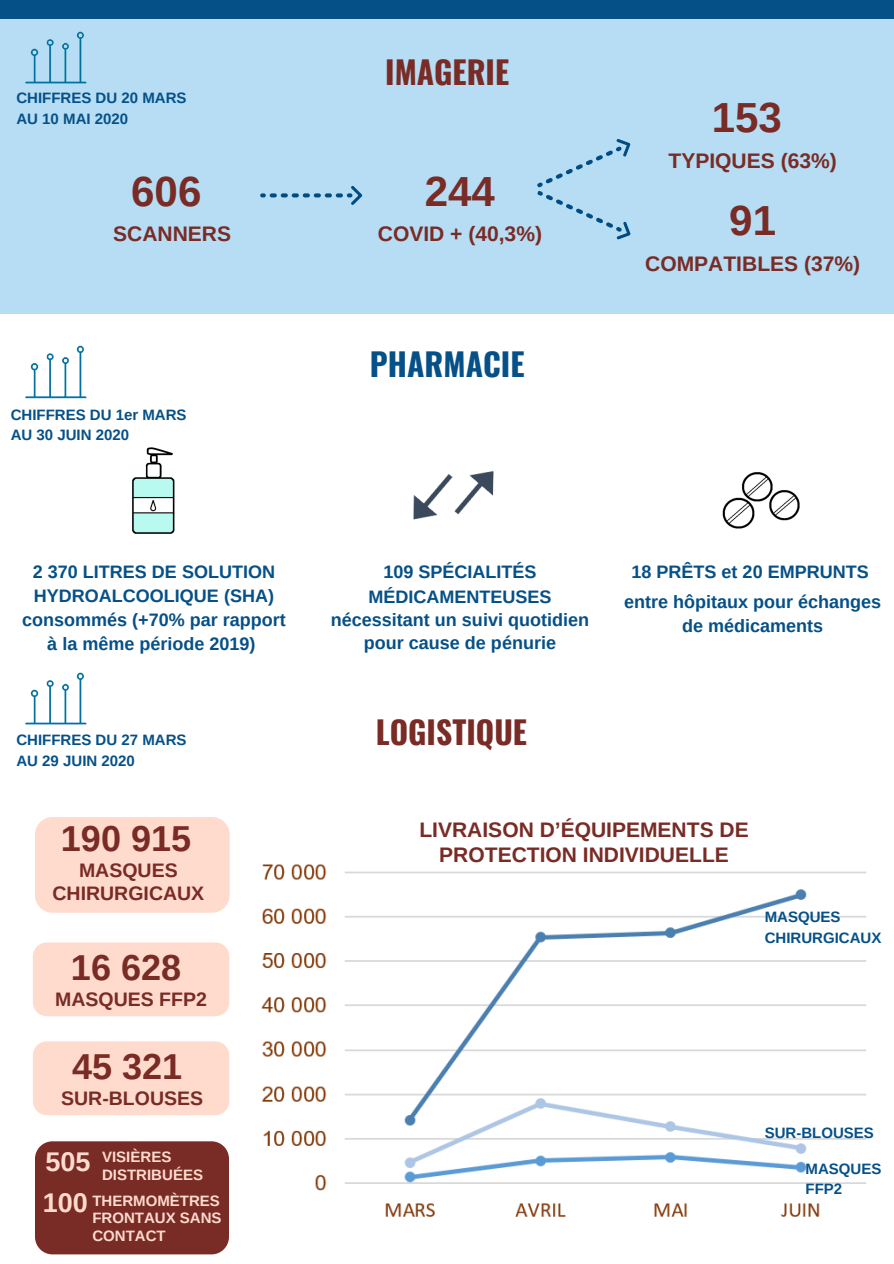
<style>
.page{position:relative;width:894px;height:1264px;background:#fff}
.page>*{position:absolute;margin:0;border:0;box-sizing:border-box;transform-origin:0 0}
.t1{font:700 42px "Arimo";color:#792b25}
.t2{font:700 36px "Arimo";color:#792b25}
.t3{font:700 31.5px "Oswald";color:#792b25}
.t4{font:700 31.5px "Oswald";color:#055087}
.t5{font:700 27px "Arimo";color:#ffdbce}
.t6{font:700 21px/25px "Arimo";color:#792b25;text-align:center}
.t7{font:700 19.5px/22.8px "Arimo";color:#792b25;text-align:center}
.t8{font:700 18px/23.4px "Arimo";color:#055087;text-align:center}
.t9{font:700 15px/20.9px "Arimo";color:#055087}
.t10{font:700 15px/17.4px "Arimo";color:#ffdbce}
</style>
<div class="page">
<img style="left:132px;top:447px;width:43px;height:87px">
<img style="left:722px;top:472px;width:78px;height:57px">
<div style="left:0;top:19px;width:893px;height:295px;background:#b6ddf4"></div>
<div style="left:0;top:0;width:893px;height:19px;background:#055087"></div>
<img style="left:25px;top:345px;width:62px;height:54px">
<img style="left:413px;top:471px;width:81px;height:49px">
<img style="left:25px;top:31px;width:62px;height:53px">
<svg style="left:260px;top:186px;width:102px;height:19px"></svg>
<svg style="left:537px;top:139px;width:94px;height:101px"></svg>
<img style="left:25px;top:672px;width:62px;height:53px">
<div style="left:35px;top:817px;width:194px;height:95px;background:#ffdbce;border-radius:17px"></div>
<img style="left:261px;top:864px;width:605px;height:353px">
<div style="left:33px;top:942px;width:196px;height:74px;background:#ffdbce;border-radius:14px"></div>
<div style="left:33px;top:1041px;width:196px;height:74px;background:#ffdbce;border-radius:14px"></div>
<div style="left:35px;top:1141px;width:194px;height:113px;background:#792b25;border-radius:17px"></div>
<p class="t9" style="left:16px;top:88px;width:171px">CHIFFRES DU 20 MARS<br>AU 10 MAI 2020</p>
<h1 class="t1" style="left:131px;top:168px;width:72px">606</h1>
<p class="t6" style="left:113px;top:221px;width:119px">SCANNERS</p>
<p class="t9" style="left:11px;top:404px;width:177px">CHIFFRES DU 1er MARS<br>AU 30 JUIN 2020</p>
<h3 class="t3" style="left:385px;top:47px;width:125px">IMAGERIE</h3>
<h1 class="t1" style="left:425px;top:168px;width:72px">244</h1>
<p class="t6" style="left:378px;top:221px;width:166px">COVID + (40,3%)</p>
<h3 class="t4" style="left:370px;top:339px;width:156px">PHARMACIE</h3>
<h1 class="t1" style="left:711px;top:94px;width:72px">153</h1>
<p class="t6" style="left:668px;top:148px;width:170px">TYPIQUES (63%)</p>
<h1 class="t1" style="left:729px;top:197px;width:48px">91</h1>
<p class="t6" style="left:645px;top:251px;width:216px">COMPATIBLES (37%)</p>
<p class="t8" style="left:22px;top:559px;width:265px;line-height:24.2px">2 370 LITRES DE SOLUTION<br>HYDROALCOOLIQUE (SHA) consommés (+70% par rapport à la même période 2019)</p>
<p class="t8" style="left:624px;top:557px;width:259px;line-height:29.7px">18 PRÊTS et 20 EMPRUNTS entre hôpitaux pour échanges</p>
<p class="t8" style="left:331px;top:560px;width:260px">109 SPÉCIALITÉS<br>MÉDICAMENTEUSES nécessitant un suivi quotidien pour cause de pénurie</p>
<p class="t8" style="left:682px;top:614px;width:143px">de médicaments</p>
<p class="t9" style="left:16px;top:729px;width:171px">CHIFFRES DU 27 MARS<br>AU 29 JUIN 2020</p>
<h2 class="t2" style="left:61px;top:818px;width:132px">190 915</h2>
<p class="t7" style="left:52px;top:858px;width:153px">MASQUES<br>CHIRURGICAUX</p>
<h2 class="t2" style="left:71px;top:947px;width:112px">16 628</h2>
<p class="t7" style="left:55px;top:987px;width:153px">MASQUES FFP2</p>
<h2 class="t2" style="left:72px;top:1046px;width:112px">45 321</h2>
<p class="t7" style="left:61px;top:1086px;width:143px">SUR-BLOUSES</p>
<h3 class="t5" style="left:46px;top:1146px;width:47px">505</h3>
<p class="t10" style="left:102px;top:1148px;width:102px">VISIÈRES<br>DISTRIBUÉES</p>
<p class="t10" style="left:92px;top:1191px;width:131px;text-align:justify">THERMOMÈTRES FRONTAUX SANS CONTACT</p>
<h3 class="t5" style="left:43px;top:1187px;width:47px">100</h3>
<h3 class="t3" style="left:376px;top:707px;width:153px">LOGISTIQUE</h3>
<p class="t6" style="left:419px;top:816px;width:331px">LIVRAISON D’ÉQUIPEMENTS DE<br>PROTECTION INDIVIDUELLE</p>
<p class="t9" style="left:764px;top:906px;width:118px">MASQUES<br>CHIRURGICAUX</p>
<p class="t9" style="left:764px;top:1122px;width:111px">SUR-BLOUSES</p>
<p class="t9" style="left:805px;top:1157px;width:77px">MASQUES<br>FFP2</p>
</div>
